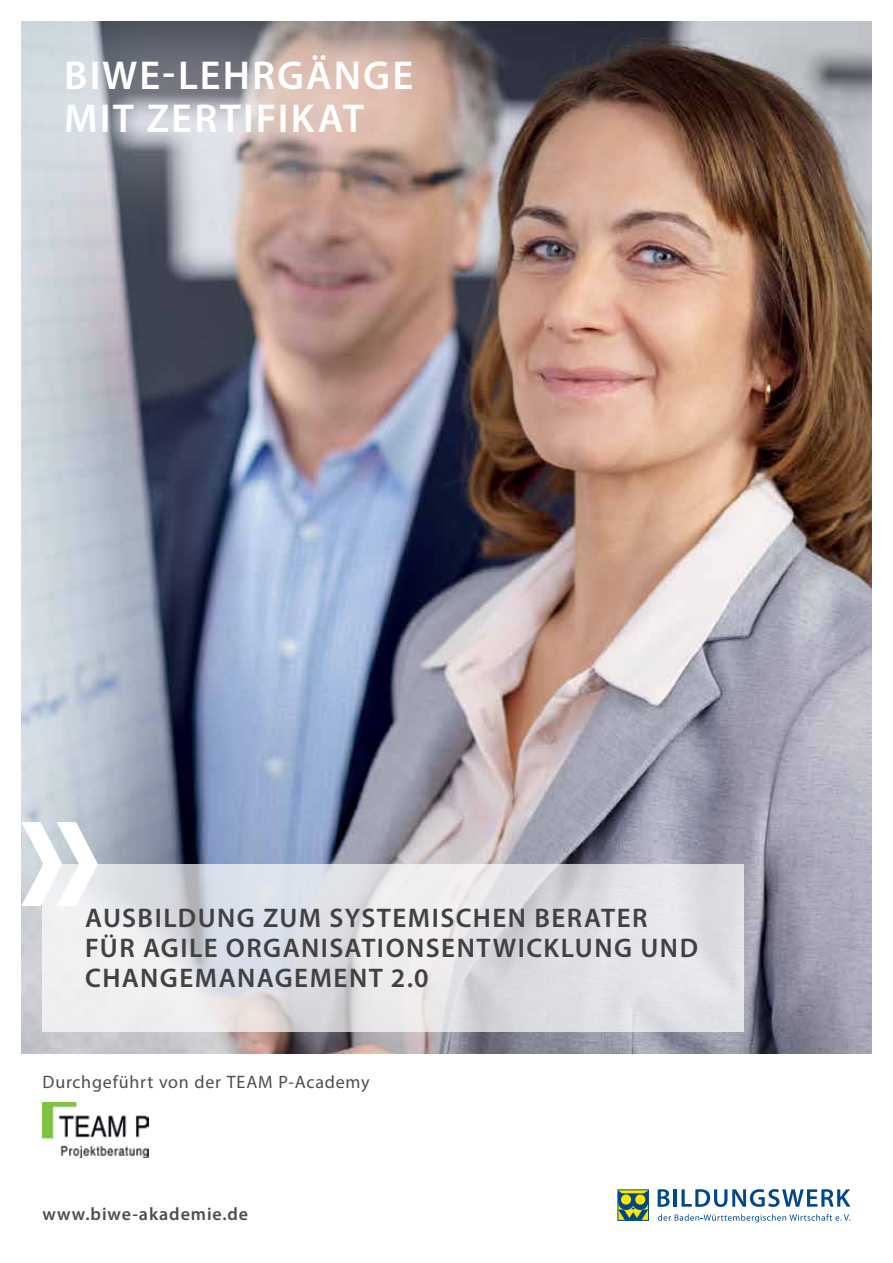
<style>
.page{position:relative;width:893px;height:1263px;background:#fff}
.page>*{position:absolute;margin:0;border:0;box-sizing:border-box;transform-origin:0 0}
.t1{font:600 40.5px/43.5px "Myriad Pro";letter-spacing:.05em;color:#fff}
.t2{font:600 27px/30px "Myriad Pro";letter-spacing:.055em;color:#414042}
.t3{font:18px "Myriad Pro";letter-spacing:.045em;color:#4d4d4f}
.t4{font:600 18px "Myriad Pro";letter-spacing:.05em;color:#4d4d4f}
</style>
<div class="page">
<img style="left:21px;top:21px;width:851px;height:1032px">
<div style="left:0;top:0;width:526px;height:252px;background:#fff;opacity:.5"></div>
<div style="left:617px;top:1189px;width:32px;height:32px;border:1px solid #00478c"></div>
<svg style="left:618px;top:1191px;width:30px;height:29px"></svg>
<svg style="left:658px;top:1189px;width:12px;height:18px"></svg>
<hr style="left:674px;top:1189px;width:3px;height:18px;background:#00478c">
<svg style="left:681px;top:1189px;width:169px;height:18px"></svg>
<svg style="left:658px;top:1214px;width:192px;height:8px"></svg>
<img style="left:43px;top:1103px;width:106px;height:55px">
<svg style="left:43px;top:864px;width:701px;height:168px;background:#e1e1e6"></svg>
<svg style="left:21px;top:822px;width:77px;height:84px"></svg>
<h1 class="t1" style="left:64px;top:52px;width:351px">BIWE-LEHRGÄNGE<br>MIT ZERTIFIKAT</h1>
<p class="t2" style="left:85px;top:902px;width:614px">AUSBILDUNG ZUM SYSTEMISCHEN BERATER<br>FÜR AGILE ORGANISATIONSENTWICKLUNG UND<br>CHANGEMANAGEMENT 2.0</p>
<p class="t3" style="left:43px;top:1071px;width:328px">Durchgeführt von der TEAM P-Academy</p>
<p class="t4" style="left:43px;top:1203px;width:207px">www.biwe-akademie.de</p>
</div>
